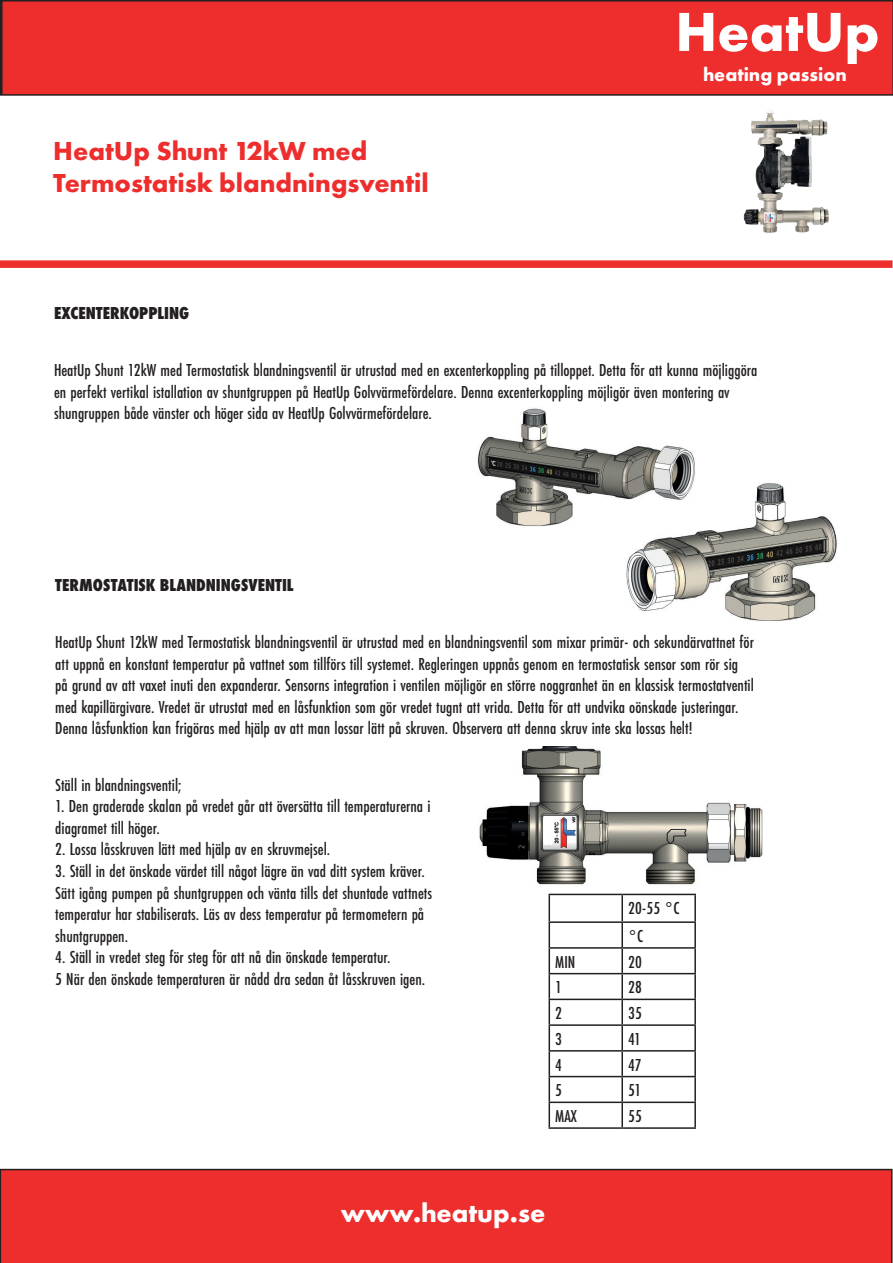
<style>
.page{position:relative;width:893px;height:1263px;background:#fff}
.page>*{position:absolute;margin:0;border:0;box-sizing:border-box;transform-origin:0 0}
.t1{font:700 57px "Futura PT";color:#fff}
.t2{font:700 27px/32.4px "Futura PT";color:#ee2d2d}
.t3{font:700 27px "Futura PT";color:#fff}
.t4{font:700 19.5px "Futura PT";color:#fff}
.t5{font:500 18px/21.6px "Futura PT Cond";color:#231f20}
.t6{font:800 18px "Futura PT Cond";color:#231f20}
</style>
<div class="page">
<img style="left:626px;top:483px;width:211px;height:138px">
<svg style="left:0;top:0;width:1px;height:96px"></svg>
<div style="left:0;top:260px;width:892px;height:8px;background:#ee2d2d"></div>
<div style="left:1px;top:0;width:892px;height:96px;background:#ee2d2d"></div>
<div style="left:0;top:1169px;width:892px;height:94px;background:#ee2d2d"></div>
<img style="left:477px;top:408px;width:219px;height:119px">
<img style="left:479px;top:747px;width:283px;height:138px">
<hr style="left:549px;top:894px;width:73px;height:1px;background:#231f20">
<hr style="left:622px;top:894px;width:74px;height:1px;background:#231f20">
<hr style="left:621px;top:895px;width:2px;height:26px;background:#231f20">
<hr style="left:694px;top:895px;width:2px;height:26px;background:#231f20">
<hr style="left:549px;top:921px;width:73px;height:2px;background:#231f20">
<hr style="left:622px;top:921px;width:74px;height:2px;background:#231f20">
<hr style="left:621px;top:923px;width:2px;height:24px;background:#231f20">
<hr style="left:694px;top:923px;width:2px;height:24px;background:#231f20">
<hr style="left:549px;top:947px;width:73px;height:2px;background:#231f20">
<hr style="left:622px;top:947px;width:74px;height:2px;background:#231f20">
<hr style="left:621px;top:949px;width:2px;height:24px;background:#231f20">
<hr style="left:694px;top:949px;width:2px;height:24px;background:#231f20">
<hr style="left:549px;top:973px;width:73px;height:1px;background:#231f20">
<hr style="left:622px;top:973px;width:74px;height:1px;background:#231f20">
<hr style="left:621px;top:974px;width:2px;height:25px;background:#231f20">
<hr style="left:694px;top:974px;width:2px;height:25px;background:#231f20">
<hr style="left:549px;top:999px;width:73px;height:1px;background:#231f20">
<hr style="left:622px;top:999px;width:74px;height:1px;background:#231f20">
<hr style="left:621px;top:1000px;width:2px;height:24px;background:#231f20">
<hr style="left:694px;top:1000px;width:2px;height:24px;background:#231f20">
<hr style="left:549px;top:1024px;width:73px;height:2px;background:#231f20">
<hr style="left:622px;top:1024px;width:74px;height:2px;background:#231f20">
<hr style="left:621px;top:1026px;width:2px;height:24px;background:#231f20">
<hr style="left:694px;top:1026px;width:2px;height:24px;background:#231f20">
<hr style="left:549px;top:1050px;width:73px;height:1px;background:#231f20">
<hr style="left:622px;top:1050px;width:74px;height:1px;background:#231f20">
<hr style="left:621px;top:1051px;width:2px;height:25px;background:#231f20">
<hr style="left:694px;top:1051px;width:2px;height:25px;background:#231f20">
<hr style="left:549px;top:1076px;width:73px;height:1px;background:#231f20">
<hr style="left:622px;top:1076px;width:74px;height:1px;background:#231f20">
<hr style="left:621px;top:1077px;width:2px;height:24px;background:#231f20">
<hr style="left:694px;top:1077px;width:2px;height:24px;background:#231f20">
<hr style="left:549px;top:1101px;width:73px;height:2px;background:#231f20">
<svg style="left:549px;top:895px;width:1px;height:232px"></svg>
<hr style="left:622px;top:1101px;width:74px;height:2px;background:#231f20">
<hr style="left:621px;top:1103px;width:2px;height:24px;background:#231f20">
<hr style="left:694px;top:1103px;width:2px;height:24px;background:#231f20">
<hr style="left:549px;top:1127px;width:73px;height:2px;background:#231f20">
<hr style="left:622px;top:1127px;width:74px;height:2px;background:#231f20">
<img style="left:743px;top:110px;width:86px;height:123px">
<h2 class="t2" style="left:53px;top:134px;width:377px">HeatUp Shunt 12kW med<br>Termostatisk blandningsventil</h2>
<p class="t6" style="left:54px;top:302px;width:137px">EXCENTERKOPPLING</p>
<h1 class="t1" style="left:675px;top:-5px;width:206px">HeatUp</h1>
<p class="t4" style="left:703px;top:62px;width:145px">heating passion</p>
<p class="t5" style="left:54px;top:359px;width:705px">HeatUp Shunt 12kW med Termostatisk blandningsventil är utrustad med en excenterkoppling på tilloppet. Detta för att kunna möjliggöra en perfekt vertikal istallation av shuntgruppen på HeatUp Golvvärmefördelare. Denna excenterkoppling möjligör även montering av shungruppen både vänster och höger sida av HeatUp Golvvärmefördelare.</p>
<p class="t6" style="left:55px;top:575px;width:240px">TERMOSTATISK BLANDNINGSVENTIL</p>
<p class="t5" style="left:55px;top:631px;width:700px">HeatUp Shunt 12kW med Termostatisk blandningsventil är utrustad med en blandningsventil som mixar primär- och sekundärvattnet för att uppnå en konstant temperatur på vattnet som tillförs till systemet. Regleringen uppnås genom en termostatisk sensor som rör sig på grund av att vaxet inuti den expanderar. Sensorns integration i ventilen möjligör en större noggranhet än en klassisk termostatventil med kapillärgivare. Vredet är utrustat med en låsfunktion som gör vredet tugnt att vrida. Detta för att undvika oönskade justeringar.<br>Denna låsfunktion kan frigöras med hjälp av att man lossar lätt på skruven. Observera att denna skruv inte ska lossas helt!</p>
<p class="t5" style="left:55px;top:774px;width:128px">Ställ in blandningsventil;</p>
<p class="t5" style="left:55px;top:795px;width:377px">1. Den graderade skalan på vredet går att översätta till temperaturerna i diagramet till höger.</p>
<p class="t5" style="left:55px;top:838px;width:276px">2. Lossa låsskruven lätt med hjälp av en skruvmejsel.</p>
<p class="t5" style="left:55px;top:860px;width:378px">3. Ställ in det önskade värdet till något lägre än vad ditt system kräver.<br>Sätt igång pumpen på shuntgruppen och vänta tills det shuntade vattnets temperatur har stabiliserats. Läs av dess temperatur på termometern på shuntgruppen.</p>
<p class="t5" style="left:55px;top:946px;width:371px">4. Ställ in vredet steg för steg för att nå din önskade temperatur.<br>5 När den önskade temperaturen är nådd dra sedan åt låsskruven igen.</p>
<p class="t5" style="left:628px;top:894px;width:53px;line-height:27.8px">20-55 °C °C</p>
<p class="t5" style="left:555px;top:951px;width:21px">MIN</p>
<p class="t5" style="left:628px;top:951px;width:15px">20</p>
<p class="t5" style="left:555px;top:976px;width:8px">1</p>
<p class="t5" style="left:628px;top:976px;width:15px">28</p>
<p class="t5" style="left:555px;top:1002px;width:8px">2</p>
<p class="t5" style="left:628px;top:1002px;width:15px">35</p>
<p class="t5" style="left:555px;top:1028px;width:8px">3</p>
<p class="t5" style="left:628px;top:1028px;width:14px">41</p>
<p class="t5" style="left:555px;top:1054px;width:8px">4</p>
<p class="t5" style="left:628px;top:1054px;width:15px">47</p>
<p class="t5" style="left:555px;top:1079px;width:8px">5</p>
<p class="t5" style="left:628px;top:1079px;width:15px">51</p>
<p class="t5" style="left:555px;top:1105px;width:23px">MAX</p>
<p class="t5" style="left:628px;top:1105px;width:15px">55</p>
<h2 class="t3" style="left:341px;top:1196px;width:206px">www.heatup.se</h2>
</div>
